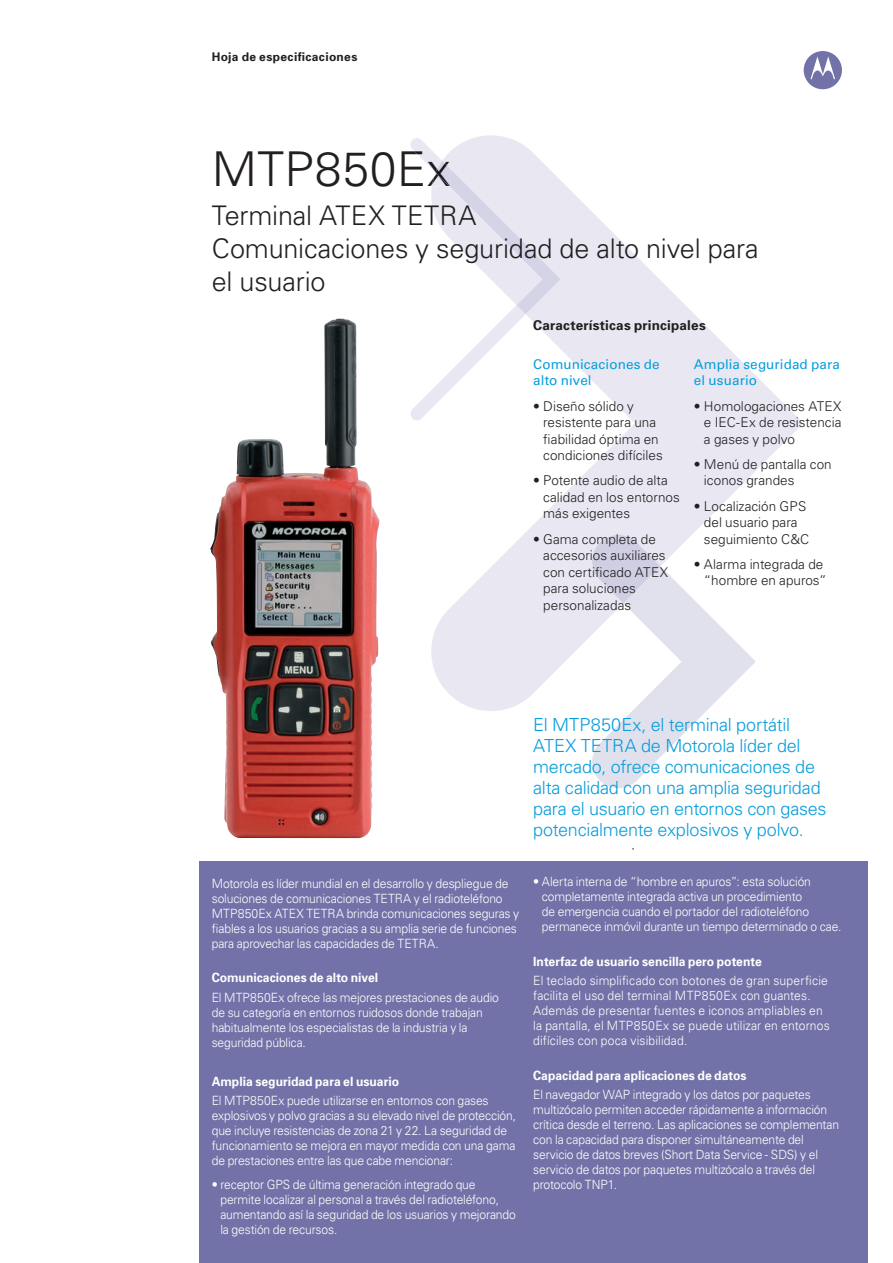
<style>
.page{position:relative;width:893px;height:1263px;background:#fff}
.page>*{position:absolute;margin:0;border:0;box-sizing:border-box;transform-origin:0 0}
.t1{font:300 48px "Univers";letter-spacing:.015em;color:#1e191d}
.t2{font:300 27px/33px "Univers";letter-spacing:-.005em;color:#231f20}
.t3{font:300 18px/21px "Univers";letter-spacing:-.015em;color:#069ddc}
.t4{font:300 13.5px/16.5px "Univers";color:#231f20}
.t5{font:500 13.5px/16.5px "Univers CE";letter-spacing:.005em;color:#069ddc}
.t6{font:700 13.5px "Univers";letter-spacing:.015em;color:#231f20}
.t7{font:300 12.75px/15px "Univers";letter-spacing:-.01em;color:#fff;scale:.95 1}
.t8{font:300 12.75px/15px "Univers";letter-spacing:.015em;color:#fff;scale:.95 1}
.t9{font:700 12.75px "Univers";color:#fff;scale:.95 1}
.t10{font:700 12px "Univers";letter-spacing:.035em;color:#231f20}
</style>
<div class="page">
<div style="left:199px;top:861px;width:668px;height:402px;background:#7372a8"></div>
<svg style="left:804px;top:51px;width:38px;height:38px"></svg>
<svg style="left:431px;top:135px;width:372px;height:576px"></svg>
<svg style="left:589px;top:535px;width:167px;height:253px"></svg>
<svg style="left:410px;top:138px;width:151px;height:282px"></svg>
<img style="left:210px;top:319px;width:162px;height:520px">
<p class="t10" style="left:212px;top:49px;width:147px">Hoja de especificaciones</p>
<h1 class="t1" style="left:212px;top:140px;width:241px">MTP850Ex</h1>
<h2 class="t2" style="left:212px;top:198px;width:548px">Terminal ATEX TETRA<br>Comunicaciones y seguridad de alto nivel para el usuario</h2>
<p class="t6" style="left:533px;top:316px;width:174px">Características principales</p>
<p class="t5" style="left:533px;top:356px;width:128px">Comunicaciones de alto nivel</p>
<p class="t4" style="left:543px;top:397px;width:121px;text-indent:-10px">• Diseño sólido y resistente para una fiabilidad óptima en condiciones difíciles</p>
<p class="t4" style="left:543px;top:472px;width:138px;text-indent:-10px">• Potente audio de alta calidad en los entornos más exigentes</p>
<p class="t4" style="left:543px;top:530px;width:126px;text-indent:-10px">• Gama completa de accesorios auxiliares con certificado ATEX para soluciones personalizadas</p>
<p class="t5" style="left:694px;top:356px;width:147px">Amplia seguridad para el usuario</p>
<p class="t4" style="left:704px;top:397px;width:139px;text-align:justify;text-indent:-10px">• Homologaciones ATEX e IEC-Ex de resistencia a gases y polvo</p>
<p class="t4" style="left:704px;top:455px;width:129px;text-indent:-10px">• Menú de pantalla con iconos grandes</p>
<p class="t4" style="left:704px;top:497px;width:107px;text-indent:-10px">• Localización GPS del usuario para seguimiento C&amp;C</p>
<p class="t4" style="left:694px;top:556px;width:134px;text-align:right">• Alarma integrada de “hombre en apuros”</p>
<h3 class="t3" style="left:533px;top:714px;width:295px">El MTP850Ex, el terminal portátil ATEX TETRA de Motorola líder del mercado, ofrece comunicaciones de alta calidad con una amplia seguridad para el usuario en entornos con gases potencialmente explosivos y polvo.</h3>
<p class="t7" style="left:212px;top:875px;width:325px">Motorola es líder mundial en el desarrollo y despliegue de soluciones de comunicaciones TETRA y el radioteléfono MTP850Ex ATEX TETRA brinda comunicaciones seguras y fiables a los usuarios gracias a su amplia serie de funciones para aprovechar las capacidades de TETRA.</p>
<p class="t9" style="left:212px;top:969px;width:177px">Comunicaciones de alto nivel</p>
<p class="t7" style="left:212px;top:989px;width:304px">El MTP850Ex ofrece las mejores prestaciones de audio de su categoría en entornos ruidosos donde trabajan habitualmente los especialistas de la industria y la seguridad pública.</p>
<p class="t9" style="left:212px;top:1073px;width:199px">Amplia seguridad para el usuario</p>
<p class="t7" style="left:212px;top:1093px;width:322px">El MTP850Ex puede utilizarse en entornos con gases explosivos y polvo gracias a su elevado nivel de protección, que incluye resistencias de zona 21 y 22. La seguridad de funcionamiento se mejora en mayor medida con una gama de prestaciones entre las que cabe mencionar:</p>
<p class="t7" style="left:220px;top:1176px;width:313px;text-indent:-9px">• receptor GPS de última generación integrado que permite localizar al personal a través del radioteléfono, aumentando así la seguridad de los usuarios y mejorando la gestión de recursos.</p>
<p class="t7" style="left:542px;top:874px;width:317px;text-indent:-9px">• Alerta interna de “hombre en apuros”: esta solución completamente integrada activa un procedimiento<br>de emergencia cuando el portador del radioteléfono permanece inmóvil durante un tiempo determinado o cae.</p>
<p class="t9" style="left:533px;top:953px;width:242px">Interfaz de usuario sencilla pero potente</p>
<p class="t8" style="left:533px;top:973px;width:314px">El teclado simplificado con botones de gran superficie facilita el uso del terminal MTP850Ex con guantes.<br>Además de presentar fuentes e iconos ampliables en la pantalla, el MTP850Ex se puede utilizar en entornos difíciles con poca visibilidad.</p>
<p class="t9" style="left:533px;top:1067px;width:226px">Capacidad para aplicaciones de datos</p>
<p class="t7" style="left:533px;top:1087px;width:324px">El navegador WAP integrado y los datos por paquetes multizócalo permiten acceder rápidamente a información crítica desde el terreno. Las aplicaciones se complementan con la capacidad para disponer simultáneamente del servicio de datos breves (Short Data Service - SDS) y el servicio de datos por paquetes multizócalo a través del protocolo TNP1.</p>
</div>
